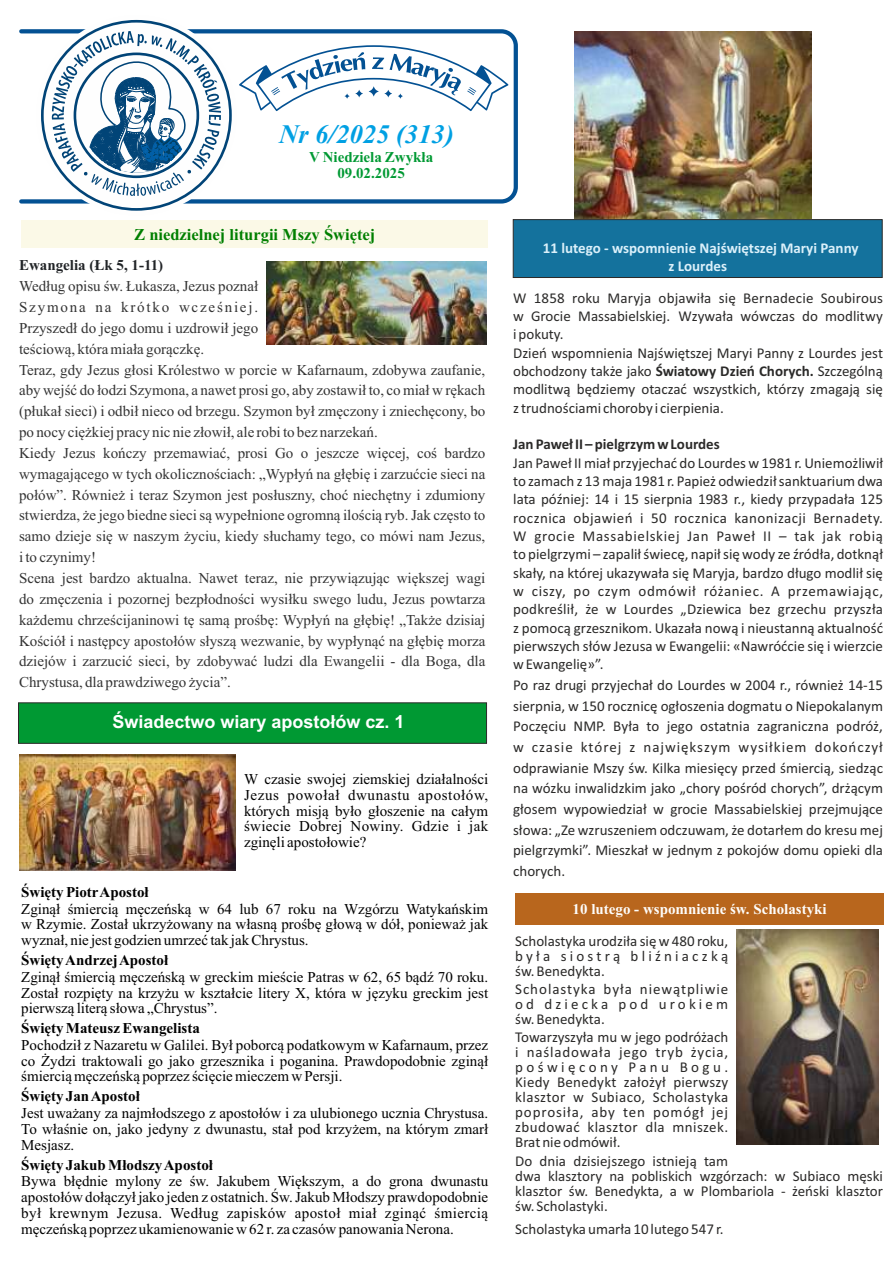
<style>
.page{position:relative;width:893px;height:1263px;background:#fff}
.page>*{position:absolute;margin:0;border:0;box-sizing:border-box;transform-origin:0 0}
.t1{font:italic 700 26.7px "Times New Roman";color:#00a0e3}
.t2{font:700 18px "Arial";color:#fff}
.t3{font:700 16.5px "Times New Roman";color:#007f00}
.t4{font:15px/18.3px "Calibri";color:#2b2a29;text-align:justify}
.t5{font:15px/20.9px "Times New Roman";color:#333;text-align:justify}
.t6{font:15px/15.8px "Times New Roman";color:#000;text-align:justify}
.t7{font:700 15px "Times New Roman";color:#000}
.t8{font:700 15px/18.3px "Calibri";color:#dbf0fa;text-align:center}
.t9{font:700 15px "Times New Roman";color:#fefdfb}
.t10{font:700 15px "Calibri";color:#2b2a29}
.t11{font:700 15px/15.8px "Times New Roman";color:#093;text-align:center}
.t12{font:700 15px "Times New Roman";color:#212427}
.s1{font-weight:700}
</style>
<div class="page">
<svg style="left:19px;top:28px;width:499px;height:176px"></svg>
<div style="left:42px;top:21px;width:188px;height:188px;background:#fefefe;border-radius:50%"></div>
<div style="left:36px;top:15px;width:200px;height:200px;border:12px solid #fefefe;border-radius:50%"></div>
<svg style="left:52px;top:31px;width:169px;height:165px"></svg>
<div style="left:74px;top:53px;width:125px;height:125px;border:3px solid #014477;border-radius:50%"></div>
<svg style="left:239px;top:45px;width:269px;height:66px"></svg>
<div style="left:515px;top:893px;width:369px;height:31px;background:#b8661d"></div>
<div style="left:512px;top:219px;width:371px;height:59px;background:#14729d"></div>
<div style="left:21px;top:221px;width:467px;height:27px;background:#fbf9e7"></div>
<img style="left:575px;top:32px;width:237px;height:187px">
<img style="left:737px;top:929px;width:142px;height:215px">
<img style="left:267px;top:262px;width:220px;height:83px">
<svg style="left:18px;top:702px;width:469px;height:42px;background:#049434"></svg>
<img style="left:20px;top:754px;width:216px;height:117px">
<h1 class="t1" style="left:279px;top:125px;width:176px">Nr 6/2025 (313)</h1>
<p class="t11" style="left:309px;top:150px;width:126px">V Niedziela Zwykła<br>09.02.2025</p>
<p class="t3" style="left:134px;top:229px;width:243px">Z niedzielnej liturgii Mszy Świętej</p>
<p class="t12" style="left:19px;top:260px;width:146px">Ewangelia (Łk 5, 1-11)</p>
<p class="t5" style="left:19px;top:277px;width:468px;text-align:left">Według opisu św. Łukasza, Jezus poznał<br>Szymona na krótko wcześniej.<br>Przyszedł do jego domu i uzdrowił jego<br>teściową, która miała gorączkę.<br>Teraz, gdy Jezus głosi Królestwo w porcie w Kafarnaum, zdobywa zaufanie, aby wejść do łodzi Szymona, a nawet prosi go, aby zostawił to, co miał w rękach (płukał sieci) i odbił nieco od brzegu. Szymon był zmęczony i zniechęcony, bo po nocy ciężkiej pracy nic nie złowił, ale robi to bez narzekań.</p>
<p class="t5" style="left:19px;top:444px;width:468px">Kiedy Jezus kończy przemawiać, prosi Go o jeszcze więcej, coś bardzo wymagającego w tych okolicznościach: „Wypłyń na głębię i zarzućcie sieci na połów”. Również i teraz Szymon jest posłuszny, choć niechętny i zdumiony stwierdza, że jego biedne sieci są wypełnione ogromną ilością ryb. Jak często to samo dzieje się w naszym życiu, kiedy słuchamy tego, co mówi nam Jezus, i to czynimy!</p>
<p class="t5" style="left:19px;top:569px;width:468px">Scena jest bardzo aktualna. Nawet teraz, nie przywiązując większej wagi do zmęczenia i pozornej bezpłodności wysiłku swego ludu, Jezus powtarza każdemu chrześcijaninowi tę samą prośbę: Wypłyń na głębię! „Także dzisiaj Kościół i następcy apostołów słyszą wezwanie, by wypłynąć na głębię morza dziejów i zarzucić sieci, by zdobywać ludzi dla Ewangelii - dla Boga, dla Chrystusa, dla prawdziwego życia”.</p>
<p class="t2" style="left:112px;top:714px;width:294px">Świadectwo wiary apostołów cz. 1</p>
<p class="t6" style="left:244px;top:773px;width:246px">W czasie swojej ziemskiej działalności Jezus powołał dwunastu apostołów, których misją było głoszenie na całym świecie Dobrej Nowiny. Gdzie i jak zginęli apostołowie?</p>
<p class="t7" style="left:21px;top:887px;width:129px">Święty PiotrApostoł</p>
<p class="t6" style="left:21px;top:902px;width:468px">Zginął śmiercią męczeńską w 64 lub 67 roku na Wzgórzu Watykańskim w Rzymie. Został ukrzyżowany na własną prośbę głową w dół, ponieważ jak wyznał, nie jest godzien umrzeć tak jak Chrystus.</p>
<p class="t7" style="left:21px;top:955px;width:148px">Święty Andrzej Apostoł</p>
<p class="t6" style="left:21px;top:970px;width:468px">Zginął śmiercią męczeńską w greckim mieście Patras w 62, 65 bądź 70 roku.<br>Został rozpięty na krzyżu w kształcie litery X, która w języku greckim jest pierwszą literą słowa „Chrystus”.</p>
<p class="t7" style="left:21px;top:1023px;width:180px">Święty Mateusz Ewangelista</p>
<p class="t6" style="left:21px;top:1038px;width:468px">Pochodził z Nazaretu w Galilei. Był poborcą podatkowym w Kafarnaum, przez co Żydzi traktowali go jako grzesznika i poganina. Prawdopodobnie zginął śmiercią męczeńską poprzez ścięcie mieczem w Persji.</p>
<p class="t7" style="left:21px;top:1091px;width:120px">Święty Jan Apostoł</p>
<p class="t6" style="left:21px;top:1106px;width:468px">Jest uważany za najmłodszego z apostołów i za ulubionego ucznia Chrystusa.<br>To właśnie on, jako jedyny z dwunastu, stał pod krzyżem, na którym zmarł Mesjasz.</p>
<p class="t6" style="left:21px;top:1175px;width:468px">Bywa błędnie mylony ze św. Jakubem Większym, a do grona dwunastu apostołów dołączył jako jeden z ostatnich. Św. Jakub Młodszy prawdopodobnie był krewnym Jezusa. Według zapisków apostoł miał zginąć śmiercią męczeńską poprzez ukamienowanie w 62 r. za czasów panowania Nerona.</p>
<p class="t7" style="left:21px;top:1159px;width:193px">Święty Jakub Młodszy Apostoł</p>
<p class="t8" style="left:543px;top:240px;width:317px">11 lutego - wspomnienie Najświętszej Maryi Panny z Lourdes</p>
<p class="t4" style="left:513px;top:290px;width:371px">W 1858 roku Maryja objawiła się Bernadecie Soubirous w Grocie Massabielskiej. Wzywała wówczas do modlitwy i pokuty.</p>
<p class="t4" style="left:513px;top:345px;width:371px">Dzień wspomnienia Najświętszej Maryi Panny z Lourdes jest obchodzony także jako <span class="s1">Światowy Dzień Chorych.</span> Szczególną modlitwą będziemy otaczać wszystkich, którzy zmagają się z trudnościami choroby i cierpienia.</p>
<p class="t10" style="left:513px;top:438px;width:208px">Jan Paweł II – pielgrzym w Lourdes</p>
<p class="t4" style="left:513px;top:455px;width:371px">Jan Paweł II miał przyjechać do Lourdes w 1981 r. Uniemożliwił to zamach z 13 maja 1981 r. Papież odwiedził sanktuarium dwa lata później: 14 i 15 sierpnia 1983 r., kiedy przypadała 125 rocznica objawień i 50 rocznica kanonizacji Bernadety.<br>W grocie Massabielskiej Jan Paweł II – tak jak robią to pielgrzymi – zapalił świecę, napił się wody ze źródła, dotknął skały, na której ukazywała się Maryja, bardzo długo modlił się w ciszy, po czym odmówił różaniec. A przemawiając, podkreślił, że w Lourdes „Dziewica bez grzechu przyszła z pomocą grzesznikom. Ukazała nową i nieustanną aktualność pierwszych słów Jezusa w Ewangelii: «Nawróćcie się i wierzcie w Ewangelię»”.</p>
<p class="t4" style="left:513px;top:676px;width:371px;line-height:20.7px">Po raz drugi przyjechał do Lourdes w 2004 r., również 14-15 sierpnia, w 150 rocznicę ogłoszenia dogmatu o Niepokalanym Poczęciu NMP. Była to jego ostatnia zagraniczna podróż, w czasie której z największym wysiłkiem dokończył odprawianie Mszy św. Kilka miesięcy przed śmiercią, siedząc na wózku inwalidzkim jako „chory pośród chorych”, drżącym głosem wypowiedział w grocie Massabielskiej przejmujące słowa: „Ze wzruszeniem odczuwam, że dotarłem do kresu mej pielgrzymki”. Mieszkał w jednym z pokojów domu opieki dla chorych.</p>
<p class="t9" style="left:573px;top:904px;width:256px">10 lutego - wspomnienie św. Scholastyki</p>
<p class="t4" style="left:515px;top:934px;width:214px;line-height:15px">Scholastyka urodziła się w 480 roku, była siostrą bliźniaczką św. Benedykta.</p>
<p class="t4" style="left:515px;top:983px;width:214px;line-height:15px">Scholastyka była niewątpliwie od dziecka pod urokiem św. Benedykta.</p>
<p class="t4" style="left:515px;top:1031px;width:215px;line-height:15px">Towarzyszyła mu w jego podróżach i naśladowała jego tryb życia, poświęcony Panu Bogu.<br>Kiedy Benedykt założył pierwszy klasztor w Subiaco, Scholastyka poprosiła, aby ten pomógł jej zbudować klasztor dla mniszek.<br>Brat nie odmówił.</p>
<p class="t4" style="left:515px;top:1154px;width:369px;line-height:15px;text-align:left">Do dnia dzisiejszego istnieją tam<br>dwa klasztory na pobliskich wzgórzach: w Subiaco męski klasztor św. Benedykta, a w Plombariola - żeński klasztor św. Scholastyki.</p>
<p class="t4" style="left:515px;top:1221px;width:210px">Scholastyka umarła 10 lutego 547 r.</p>
</div>
